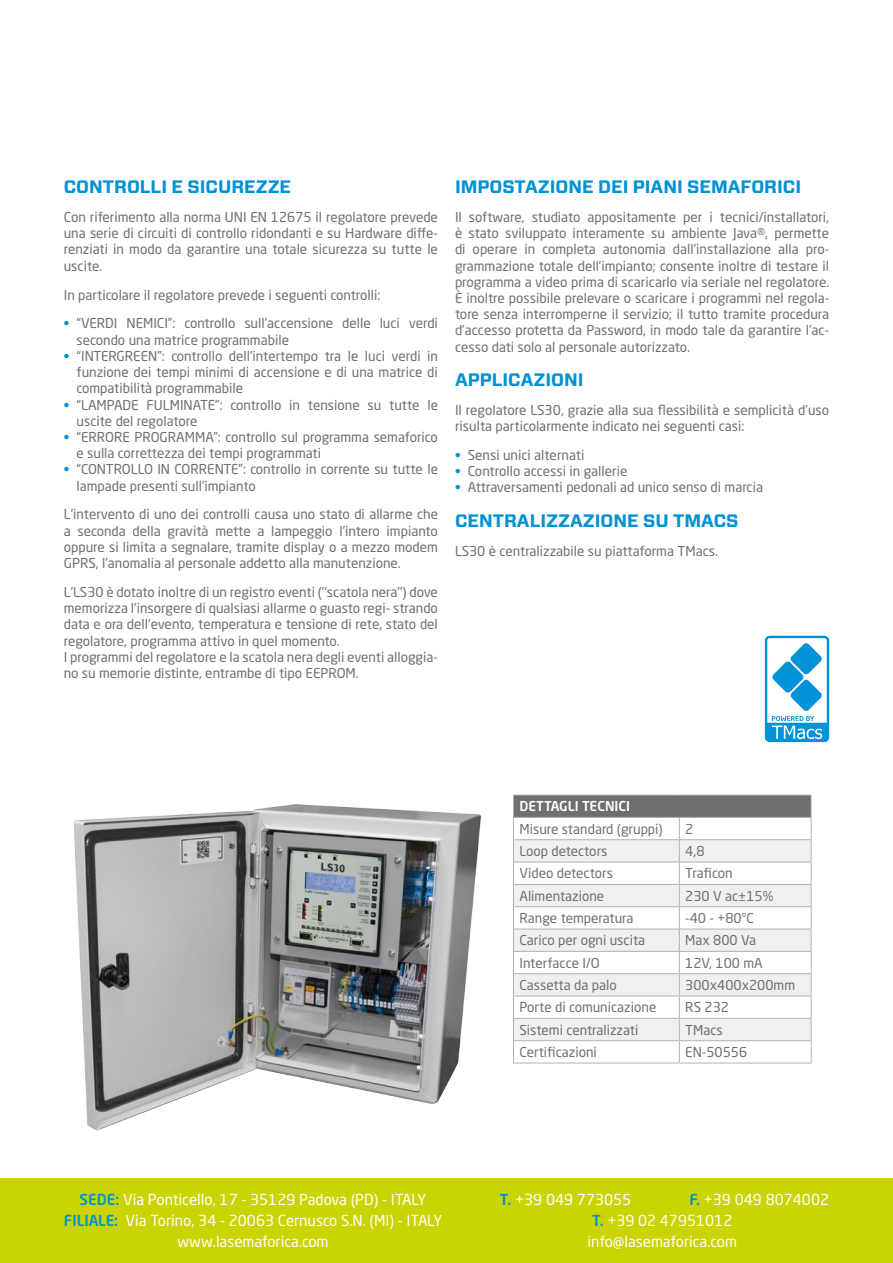
<style>
.page{position:relative;width:893px;height:1263px;background:#fff}
.page>*{position:absolute;margin:0;border:0;box-sizing:border-box;transform-origin:0 0}
.t1{font:700 18px "Vitesse Sans";color:#0092d4}
.t2{font:15px/21.3px "Neo Sans Std";color:#fff}
.t3{font:13.5px/16.2px "Neo Sans Std";color:#706f6f}
.t4{font:500 13.5px "Neo Sans Std";color:#fff}
.s1{font-weight:500;color:#0092d4}
</style>
<div class="page">
<div style="left:0;top:1178px;width:893px;height:85px;background:#cad400"></div>
<img style="left:73px;top:804px;width:408px;height:327px">
<svg style="left:765px;top:636px;width:64px;height:106px"></svg>
<div style="left:513px;top:795px;width:298px;height:22px;background:#706f6f"></div>
<svg style="left:514px;top:840px;width:297px;height:200px;fill:#f0f0f0"></svg>
<hr style="left:513px;top:795px;width:166px;height:1px;background:#b3b2b2">
<hr style="left:679px;top:795px;width:132px;height:1px;background:#b3b2b2">
<hr style="left:513px;top:817px;width:166px;height:1px;background:#b3b2b2">
<hr style="left:679px;top:817px;width:132px;height:1px;background:#b3b2b2">
<hr style="left:513px;top:839px;width:166px;height:1px;background:#b3b2b2">
<hr style="left:679px;top:839px;width:132px;height:1px;background:#b3b2b2">
<hr style="left:513px;top:862px;width:166px;height:1px;background:#b3b2b2">
<hr style="left:679px;top:862px;width:132px;height:1px;background:#b3b2b2">
<hr style="left:513px;top:884px;width:166px;height:1px;background:#b3b2b2">
<hr style="left:679px;top:884px;width:132px;height:1px;background:#b3b2b2">
<hr style="left:513px;top:906px;width:166px;height:1px;background:#b3b2b2">
<hr style="left:679px;top:906px;width:132px;height:1px;background:#b3b2b2">
<hr style="left:513px;top:929px;width:166px;height:1px;background:#b3b2b2">
<hr style="left:679px;top:929px;width:132px;height:1px;background:#b3b2b2">
<hr style="left:513px;top:951px;width:166px;height:1px;background:#b3b2b2">
<hr style="left:679px;top:951px;width:132px;height:1px;background:#b3b2b2">
<hr style="left:513px;top:973px;width:166px;height:1px;background:#b3b2b2">
<hr style="left:679px;top:973px;width:132px;height:1px;background:#b3b2b2">
<hr style="left:513px;top:996px;width:166px;height:1px;background:#b3b2b2">
<hr style="left:679px;top:996px;width:132px;height:1px;background:#b3b2b2">
<hr style="left:513px;top:1018px;width:166px;height:1px;background:#b3b2b2">
<hr style="left:679px;top:1018px;width:132px;height:1px;background:#b3b2b2">
<hr style="left:513px;top:1040px;width:166px;height:1px;background:#b3b2b2">
<svg style="left:513px;top:795px;width:1px;height:268px"></svg>
<hr style="left:679px;top:1040px;width:132px;height:1px;background:#b3b2b2">
<svg style="left:679px;top:818px;width:1px;height:245px"></svg>
<svg style="left:811px;top:795px;width:1px;height:268px"></svg>
<hr style="left:513px;top:1063px;width:166px;height:1px;background:#b3b2b2">
<hr style="left:679px;top:1063px;width:132px;height:1px;background:#b3b2b2">
<h1 class="t1" style="left:64px;top:175px;width:229px">CONTROLLI E SICUREZZE</h1>
<p class="t3" style="left:64px;top:209px;width:376px;text-align:justify">Con riferimento alla norma UNI EN 12675 il regolatore prevede una serie di circuiti di controllo ridondanti e su Hardware diffe&shy;renziati in modo da garantire una totale sicurezza su tutte le uscite.</p>
<p class="t3" style="left:64px;top:286px;width:318px">In particolare il regolatore prevede i seguenti controlli:</p>
<p class="t3" style="left:77px;top:315px;width:363px;text-indent:-13px"><span class="s1">•</span> “VERDI NEMICI”: controllo sull’accensione delle luci verdi secondo una matrice programmabile</p>
<p class="t3" style="left:77px;top:348px;width:363px;text-align:justify;text-indent:-13px"><span class="s1">•</span> “INTERGREEN”: controllo dell’intertempo tra le luci verdi in funzione dei tempi minimi di accensione e di una matrice di compatibilità programmabile</p>
<p class="t3" style="left:77px;top:396px;width:363px;text-indent:-13px"><span class="s1">•</span> “LAMPADE FULMINATE”: controllo in tensione su tutte le uscite del regolatore</p>
<p class="t3" style="left:77px;top:429px;width:363px;text-indent:-13px"><span class="s1">•</span> “ERRORE PROGRAMMA”: controllo sul programma semaforico e sulla correttezza dei tempi programmati</p>
<p class="t3" style="left:77px;top:461px;width:363px;text-indent:-13px"><span class="s1">•</span> “CONTROLLO IN CORRENTE”: controllo in corrente su tutte le lampade presenti sull’impianto</p>
<p class="t3" style="left:64px;top:506px;width:376px;text-align:justify">L’intervento di uno dei controlli causa uno stato di allarme che a seconda della gravità mette a lampeggio l’intero impianto oppure si limita a segnalare, tramite display o a mezzo modem GPRS, l’anomalia al personale addetto alla manutenzione.</p>
<p class="t3" style="left:64px;top:584px;width:376px">L’LS30 è dotato inoltre di un registro eventi (‘‘scatola nera’’) dove memorizza l’insorgere di qualsiasi allarme o guasto regi- strando data e ora dell’evento, temperatura e tensione di rete, stato del regolatore, programma attivo in quel momento.<br>I programmi del regolatore e la scatola nera degli eventi alloggia&shy;no su memorie distinte, entrambe di tipo EEPROM.</p>
<h1 class="t1" style="left:455px;top:175px;width:348px">IMPOSTAZIONE DEI PIANI SEMAFORICI</h1>
<p class="t3" style="left:455px;top:209px;width:376px;text-align:justify">Il software, studiato appositamente per i tecnici/installatori, è stato sviluppato interamente su ambiente Java®, permette di operare in completa autonomia dall’installazione alla pro&shy;grammazione totale dell’impianto; consente inoltre di testare il programma a video prima di scaricarlo via seriale nel regolatore.<br>È inoltre possibile prelevare o scaricare i programmi nel regola&shy;tore senza interromperne il servizio; il tutto tramite procedura d’accesso protetta da Password, in modo tale da garantire l’ac&shy;cesso dati solo al personale autorizzato.</p>
<h1 class="t1" style="left:455px;top:368px;width:130px">APPLICAZIONI</h1>
<p class="t3" style="left:455px;top:402px;width:376px">Il regolatore LS30, grazie alla sua flessibilità e semplicità d’uso risulta particolarmente indicato nei seguenti casi:</p>
<p class="t3" style="left:455px;top:447px;width:131px"><span class="s1">•</span> Sensi unici alternati</p>
<p class="t3" style="left:455px;top:463px;width:174px"><span class="s1">•</span> Controllo accessi in gallerie</p>
<p class="t3" style="left:455px;top:479px;width:310px"><span class="s1">•</span> Attraversamenti pedonali ad unico senso di marcia</p>
<h1 class="t1" style="left:455px;top:508px;width:285px">CENTRALIZZAZIONE SU TMACS</h1>
<p class="t3" style="left:455px;top:542px;width:264px">LS30 è centralizzabile su piattaforma TMacs.</p>
<p class="t4" style="left:519px;top:798px;width:112px">DETTAGLI TECNICI</p>
<p class="t3" style="left:519px;top:820px;width:145px">Misure standard (gruppi)</p>
<p class="t3" style="left:685px;top:820px;width:10px">2</p>
<p class="t3" style="left:519px;top:843px;width:90px">Loop detectors</p>
<p class="t3" style="left:685px;top:843px;width:21px">4,8</p>
<p class="t3" style="left:519px;top:865px;width:95px">Video detectors</p>
<p class="t3" style="left:685px;top:865px;width:49px">Traficon</p>
<p class="t3" style="left:519px;top:887px;width:86px">Alimentazione</p>
<p class="t3" style="left:685px;top:887px;width:90px">230 V ac±15%</p>
<p class="t3" style="left:519px;top:910px;width:116px">Range temperatura</p>
<p class="t3" style="left:685px;top:910px;width:70px">-40 - +80°C</p>
<p class="t3" style="left:519px;top:932px;width:127px">Carico per ogni uscita</p>
<p class="t3" style="left:685px;top:932px;width:72px">Max 800 Va</p>
<p class="t3" style="left:519px;top:954px;width:82px">Interfacce I/O</p>
<p class="t3" style="left:685px;top:954px;width:79px">12V, 100 mA</p>
<p class="t3" style="left:519px;top:977px;width:99px">Cassetta da palo</p>
<p class="t3" style="left:685px;top:977px;width:111px">300x400x200mm</p>
<p class="t3" style="left:519px;top:999px;width:138px">Porte di comunicazione</p>
<p class="t3" style="left:685px;top:999px;width:45px">RS 232</p>
<p class="t3" style="left:519px;top:1021px;width:120px">Sistemi centralizzati</p>
<p class="t3" style="left:685px;top:1021px;width:39px">TMacs</p>
<p class="t3" style="left:519px;top:1044px;width:79px">Certificazioni</p>
<p class="t3" style="left:685px;top:1044px;width:63px">EN-50556</p>
<p class="t2" style="left:80px;top:1188px;width:348px"><span class="s1">SEDE:</span> Via Ponticello, 17 - 35129 Padova (PD) - ITALY</p>
<p class="t2" style="left:177px;top:1231px;width:153px">www.lasemaforica.com</p>
<p class="t2" style="left:588px;top:1231px;width:151px">info@lasemaforica.com</p>
<p class="t2" style="left:592px;top:1188px;width:239px;text-indent:97px"><span class="s1">F.</span> +39 049 8074002<br><span class="s1">T.</span> +39 02 47951012</p>
<p class="t2" style="left:500px;top:1188px;width:133px"><span class="s1">T.</span> +39 049 773055</p>
<p class="t2" style="left:64px;top:1210px;width:380px"><span class="s1">FILIALE:</span> Via Torino, 34 - 20063 Cernusco S.N. (MI) - ITALY</p>
</div>
